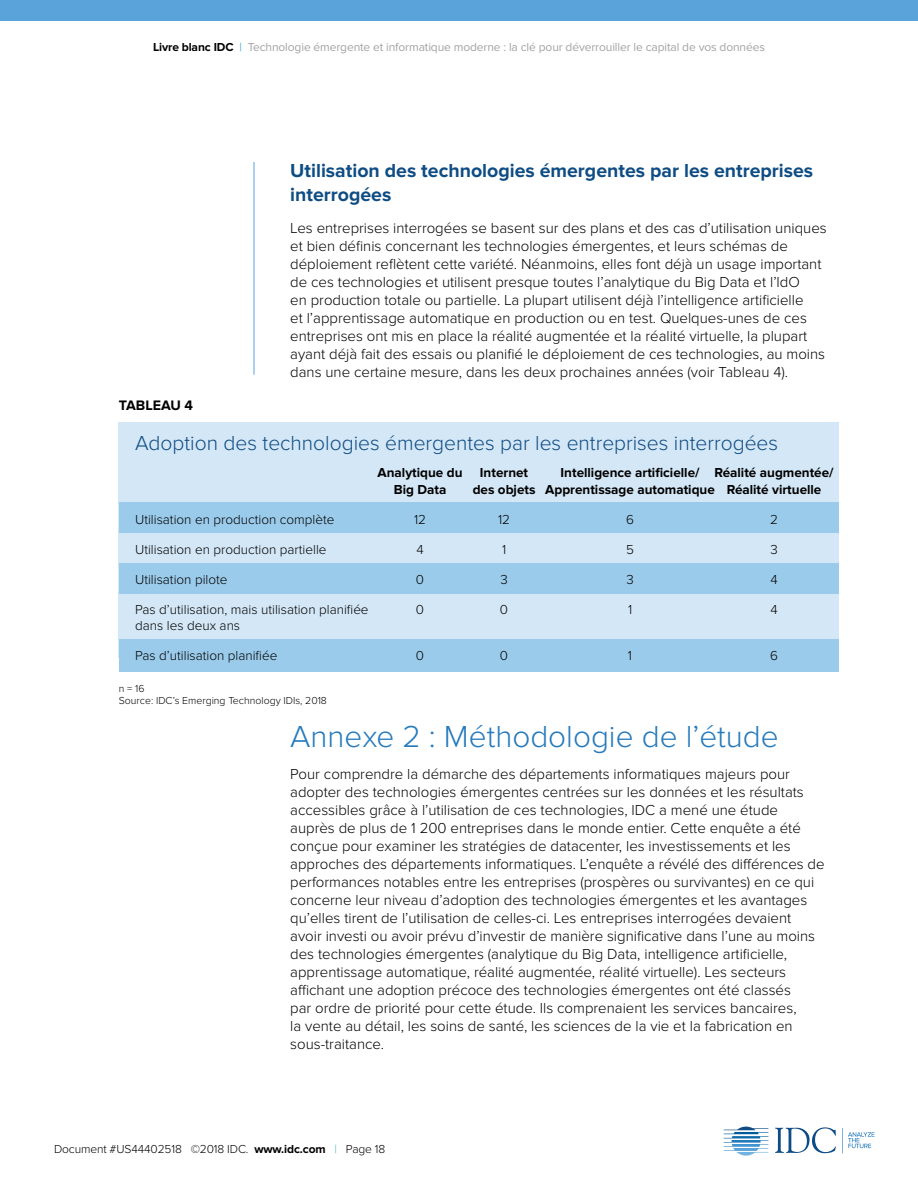
<style>
.page{position:relative;width:918px;height:1188px;background:#fff}
.page>*{position:absolute;margin:0;border:0;box-sizing:border-box;transform-origin:0 0}
.t1{font:300 31.5px "Proxima Nova";color:#257abb}
.t2{font:300 21px "Proxima Nova";color:#0e4c84}
.t3{font:700 19.5px/24px "Proxima Nova";color:#0e4c84}
.t4{font:300 15px/18px "Proxima Nova";color:#000}
.t5{font:700 14.25px "Proxima Nova";color:#000}
.t6{font:300 13.5px "Proxima Nova";color:#000}
.t7{font:700 13.5px "Proxima Nova";color:#000}
.t8{font:12px "Proxima Nova";letter-spacing:-.01em;color:#a1a3a6}
.t9{font:300 12px "Proxima Nova";letter-spacing:-.01em;color:#000}
.t10{font:300 10.5px/12px "Proxima Nova";color:#000}
.s1{font-weight:700;color:#000}
.s2{color:#36aec7}
.s3{font-weight:700}
</style>
<div class="page">
<div style="left:0;top:0;width:918px;height:21px;background:#59a3da"></div>
<svg style="left:775px;top:1127px;width:61px;height:26px"></svg>
<svg style="left:724px;top:1127px;width:44px;height:29px"></svg>
<svg style="left:842px;top:1128px;width:33px;height:26px"></svg>
<hr style="left:254px;top:162px;width:1px;height:213px;background:#59a3da">
<div style="left:119px;top:423px;width:720px;height:235px;background:#d4e7f6"></div>
<div style="left:119px;top:503px;width:720px;height:30px;background:#9bcbeb"></div>
<div style="left:119px;top:563px;width:720px;height:31px;background:#9bcbeb"></div>
<div style="left:119px;top:639px;width:720px;height:32px;background:#9bcbeb"></div>
<p class="t8" style="left:153px;top:40px;width:613px"><span class="s1">Livre blanc IDC</span> <span class="s2">|</span> Technologie émergente et informatique moderne : la clé pour déverrouiller le capital de vos données</p>
<h3 class="t3" style="left:290px;top:159px;width:525px">Utilisation des technologies émergentes par les entreprises interrogées</h3>
<p class="t4" style="left:290px;top:219px;width:538px">Les entreprises interrogées se basent sur des plans et des cas d’utilisation uniques et bien définis concernant les technologies émergentes, et leurs schémas de déploiement reflètent cette variété. Néanmoins, elles font déjà un usage important de ces technologies et utilisent presque toutes l’analytique du Big Data et l’IdO<br>en production totale ou partielle. La plupart utilisent déjà l’intelligence artificielle<br>et l’apprentissage automatique en production ou en test. Quelques-unes de ces entreprises ont mis en place la réalité augmentée et la réalité virtuelle, la plupart ayant déjà fait des essais ou planifié le déploiement de ces technologies, au moins dans une certaine mesure, dans les deux prochaines années (voir Tableau 4).</p>
<p class="t5" style="left:119px;top:397px;width:76px">TABLEAU 4</p>
<h2 class="t2" style="left:135px;top:431px;width:645px">Adoption des technologies émergentes par les entreprises interrogées</h2>
<p class="t7" style="left:378px;top:465px;width:87px">Analytique du</p>
<p class="t7" style="left:480px;top:465px;width:50px">Internet</p>
<p class="t7" style="left:561px;top:465px;width:275px">Intelligence artificielle/ Réalité augmentée/</p>
<p class="t7" style="left:394px;top:481px;width:54px">Big Data</p>
<p class="t7" style="left:473px;top:481px;width:350px">des objets Apprentissage automatique Réalité virtuelle</p>
<p class="t6" style="left:135px;top:511px;width:201px">Utilisation en production complète</p>
<p class="t6" style="left:414px;top:511px;width:14px">12</p>
<p class="t6" style="left:498px;top:511px;width:14px">12</p>
<p class="t6" style="left:626px;top:511px;width:9px">6</p>
<p class="t6" style="left:770px;top:511px;width:9px">2</p>
<p class="t6" style="left:135px;top:541px;width:193px">Utilisation en production partielle</p>
<p class="t6" style="left:416px;top:541px;width:9px">4</p>
<p class="t6" style="left:502px;top:541px;width:6px">1</p>
<p class="t6" style="left:626px;top:541px;width:9px">5</p>
<p class="t6" style="left:770px;top:541px;width:9px">3</p>
<p class="t6" style="left:135px;top:571px;width:94px">Utilisation pilote</p>
<p class="t6" style="left:416px;top:571px;width:10px">0</p>
<p class="t6" style="left:500px;top:571px;width:9px">3</p>
<p class="t6" style="left:626px;top:571px;width:9px">3</p>
<p class="t6" style="left:770px;top:571px;width:9px">4</p>
<p class="t6" style="left:135px;top:601px;width:235px">Pas d’utilisation, mais utilisation planifiée</p>
<p class="t6" style="left:416px;top:601px;width:10px">0</p>
<p class="t6" style="left:500px;top:601px;width:10px">0</p>
<p class="t6" style="left:628px;top:601px;width:6px">1</p>
<p class="t6" style="left:770px;top:601px;width:9px">4</p>
<p class="t6" style="left:135px;top:618px;width:107px">dans les deux ans</p>
<p class="t6" style="left:135px;top:648px;width:144px">Pas d’utilisation planifiée</p>
<p class="t6" style="left:416px;top:648px;width:10px">0</p>
<p class="t6" style="left:500px;top:648px;width:10px">0</p>
<p class="t6" style="left:628px;top:648px;width:6px">1</p>
<p class="t6" style="left:770px;top:648px;width:9px">6</p>
<p class="t10" style="left:119px;top:683px;width:210px">n = 16<br>Source: IDC’s Emerging Technology IDIs, 2018</p>
<h1 class="t1" style="left:290px;top:719px;width:490px">Annexe 2 : Méthodologie de l’étude</h1>
<p class="t4" style="left:290px;top:765px;width:536px">Pour comprendre la démarche des départements informatiques majeurs pour adopter des technologies émergentes centrées sur les données et les résultats accessibles grâce à l’utilisation de ces technologies, IDC a mené une étude auprès de plus de 1 200 entreprises dans le monde entier. Cette enquête a été conçue pour examiner les stratégies de datacenter, les investissements et les approches des départements informatiques. L’enquête a révélé des différences de performances notables entre les entreprises (prospères ou survivantes) en ce qui concerne leur niveau d’adoption des technologies émergentes et les avantages qu’elles tirent de l’utilisation de celles-ci. Les entreprises interrogées devaient avoir investi ou avoir prévu d’investir de manière significative dans l’une au moins des technologies émergentes (analytique du Big Data, intelligence artificielle, apprentissage automatique, réalité augmentée, réalité virtuelle). Les secteurs affichant une adoption précoce des technologies émergentes ont été classés<br>par ordre de priorité pour cette étude. Ils comprenaient les services bancaires,<br>la vente au détail, les soins de santé, les sciences de la vie et la fabrication en sous-traitance.</p>
<p class="t9" style="left:54px;top:1142px;width:333px">Document #US44402518 ©2018 IDC. <span class="s3">www.idc.com</span> <span class="s2">|</span> Page 18</p>
</div>
